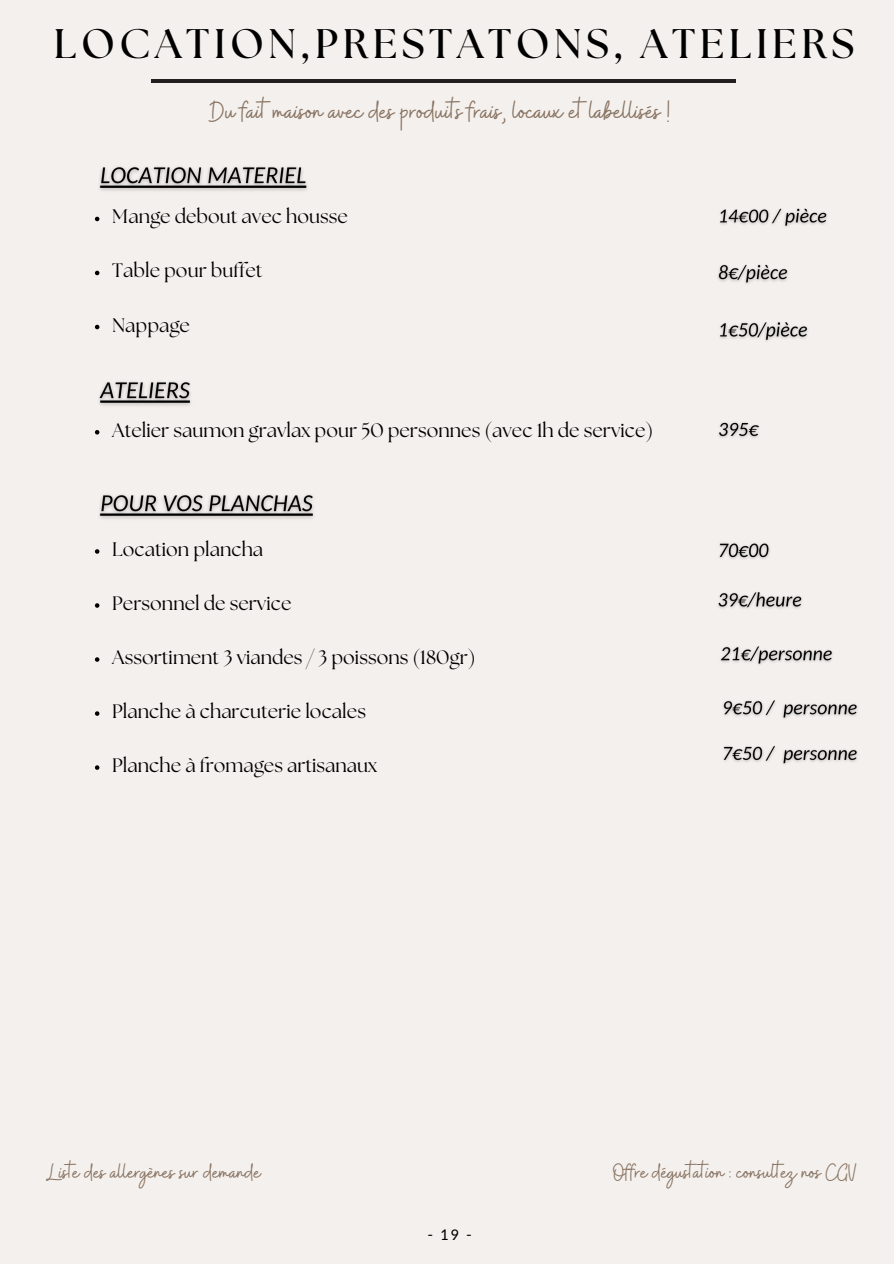
<style>
.page{position:relative;width:894px;height:1264px;background:#fff}
.page>*{position:absolute;margin:0;border:0;box-sizing:border-box;transform-origin:0 0}
.t1{font:700 41.25px "The Seasons";letter-spacing:.11em;color:#000}
.t2{font:30px "Buffalo";color:#897463}
.t3{font:24.75px "Buffalo";color:#897463}
.t4{font:19.5px "The Seasons";color:#000}
.t5{font:16.5px "Carlito";color:#000}
</style>
<div class="page">
<div style="left:0;top:0;width:893px;height:1263px;background:#f4f0ed"></div>
<svg style="left:95px;top:217px;width:4px;height:4px"></svg>
<svg style="left:95px;top:271px;width:4px;height:4px"></svg>
<svg style="left:95px;top:325px;width:4px;height:4px"></svg>
<img style="left:720px;top:208px;width:107px;height:19px">
<hr style="left:151px;top:80px;width:584px;height:3px;background:#231f20">
<img style="left:719px;top:543px;width:51px;height:16px">
<img style="left:718px;top:264px;width:70px;height:20px">
<img style="left:718px;top:422px;width:42px;height:16px">
<img style="left:719px;top:322px;width:89px;height:19px">
<svg style="left:95px;top:549px;width:4px;height:4px"></svg>
<svg style="left:95px;top:603px;width:4px;height:4px"></svg>
<svg style="left:95px;top:657px;width:4px;height:4px"></svg>
<svg style="left:95px;top:711px;width:4px;height:4px"></svg>
<svg style="left:95px;top:765px;width:4px;height:4px"></svg>
<img style="left:718px;top:592px;width:84px;height:17px">
<img style="left:720px;top:646px;width:113px;height:19px">
<img style="left:723px;top:700px;width:135px;height:19px">
<img style="left:99px;top:166px;width:208px;height:25px">
<svg style="left:95px;top:430px;width:4px;height:4px"></svg>
<img style="left:99px;top:381px;width:92px;height:25px">
<img style="left:99px;top:494px;width:215px;height:25px">
<img style="left:723px;top:745px;width:135px;height:20px">
<h1 class="t1" style="left:54px;top:25px;width:801px">LOCATION,PRESTATONS, ATELIERS</h1>
<p class="t2" style="left:210px;top:92px;width:461px">Du fait maison avec des produits frais, locaux et labellisés !</p>
<h2 class="t4" style="left:112px;top:208px;width:237px">Mange debout avec housse</h2>
<p class="t4" style="left:112px;top:262px;width:152px">Table pour buffet</p>
<p class="t4" style="left:112px;top:316px;width:79px">Nappage</p>
<p class="t4" style="left:112px;top:421px;width:542px">Atelier saumon gravlax pour 50 personnes (avec 1h de service)</p>
<p class="t4" style="left:112px;top:540px;width:152px">Location plancha</p>
<p class="t4" style="left:112px;top:594px;width:181px">Personnel de service</p>
<p class="t4" style="left:112px;top:648px;width:365px">Assortiment 3 viandes / 3 poissons (180gr)</p>
<p class="t4" style="left:112px;top:702px;width:255px">Planche à charcuterie locales</p>
<h4 class="t4" style="left:112px;top:756px;width:266px">Planche à fromages artisanaux</h4>
<p class="t3" style="left:47px;top:1156px;width:215px">Liste des allergènes sur demande</p>
<p class="t3" style="left:613px;top:1156px;width:244px">Offre dégustation : consultez nos CGV</p>
<p class="t5" style="left:427px;top:1227px;width:45px">-19-</p>
</div>
